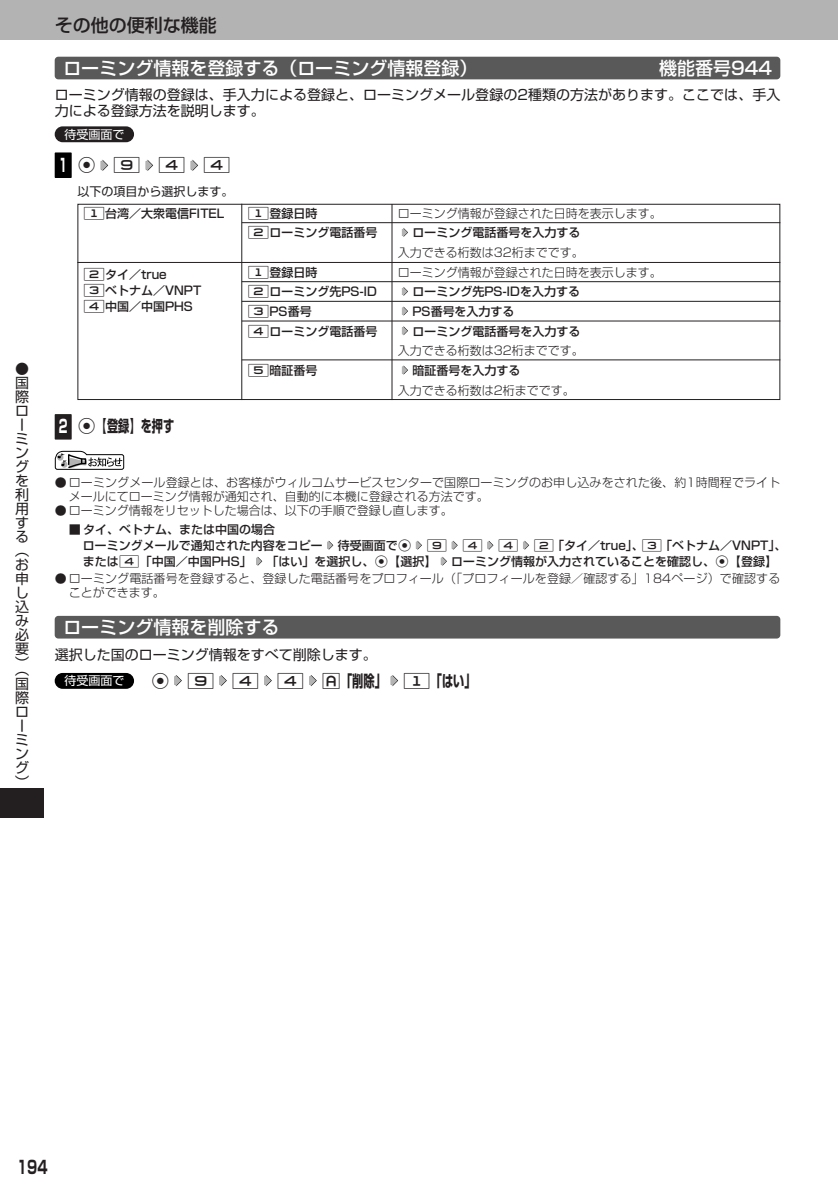
<style>
.page{position:relative;width:838px;height:1190px;background:#fff}
.page>*{position:absolute;margin:0;border:0;box-sizing:border-box;transform-origin:0 0}
.t1{font:500 18px "Shin Go";color:#fff}
.t2{font:500 18px "Shin Go";color:#231f20}
.t3{font:700 18px "Shin Go";color:#231f20;scale:.7 1}
.t4{font:700 16px "Shin Go";color:#231f20;scale:.7 1}
.t5{font:16px "T36";color:#231f20}
.t6{font:14px/14px "Shin Go";color:#231f20;text-align:justify}
.t7{font:300 12px/14px "Shin Go";color:#231f20}
.t8{font:500 12px/16px "Shin Go";color:#231f20}
.t9{font:12px/21.4px "Shin Go";color:#231f20;text-align:center}
.t10{font:12px "Shin Go";color:#fff}
.s1{font-family:"Shin Go";font-weight:700;font-size:18px;color:#fff}
.s2{font-family:"T36";font-size:12.6px}
.s3{font-weight:500}
.s4{font-family:"T36";font-weight:400;font-size:12.6px}
.s5{font-size:18px;color:#fff}
.s6{font-family:"T36";font-weight:400}
</style>
<div class="page">
<div style="left:0;top:0;width:838px;height:40px;background:#b3b3b3"></div>
<div style="left:0;top:788px;width:43px;height:30px;background:#231f20"></div>
<div style="left:55px;top:57px;width:725px;height:22px;background:#595959;border-radius:4px"></div>
<div style="left:55px;top:126px;width:79px;height:16px;background:#231f20;border-radius:8px"></div>
<svg style="left:190px;top:160px;width:8px;height:11px"></svg>
<svg style="left:145px;top:160px;width:8px;height:11px"></svg>
<svg style="left:100px;top:160px;width:8px;height:11px"></svg>
<div style="left:55px;top:152px;width:17px;height:26px;background:#000"></div>
<div style="left:55px;top:414px;width:17px;height:26px;background:#231f20"></div>
<div style="left:77px;top:204px;width:703px;height:196px;border:1px solid #231f20"></div>
<hr style="left:242px;top:222px;width:538px;height:1px;background:#231f20">
<hr style="left:77px;top:262px;width:703px;height:1px;background:#231f20">
<hr style="left:242px;top:281px;width:538px;height:1px;background:#231f20">
<hr style="left:242px;top:301px;width:538px;height:1px;background:#231f20">
<hr style="left:242px;top:321px;width:538px;height:1px;background:#231f20">
<hr style="left:242px;top:360px;width:538px;height:1px;background:#231f20">
<svg style="left:402px;top:366px;width:6px;height:9px"></svg>
<svg style="left:402px;top:326px;width:6px;height:9px"></svg>
<svg style="left:402px;top:307px;width:6px;height:9px"></svg>
<svg style="left:402px;top:287px;width:6px;height:9px"></svg>
<svg style="left:402px;top:228px;width:6px;height:9px"></svg>
<hr style="left:241px;top:204px;width:1px;height:196px;background:#231f20">
<hr style="left:392px;top:204px;width:1px;height:196px;background:#231f20">
<svg style="left:441px;top:557px;width:6px;height:9px"></svg>
<svg style="left:256px;top:557px;width:6px;height:9px"></svg>
<svg style="left:523px;top:541px;width:6px;height:9px"></svg>
<svg style="left:487px;top:541px;width:6px;height:9px"></svg>
<svg style="left:452px;top:541px;width:6px;height:9px"></svg>
<svg style="left:416px;top:541px;width:6px;height:9px"></svg>
<svg style="left:327px;top:541px;width:6px;height:9px"></svg>
<svg style="left:55px;top:451px;width:70px;height:19px"></svg>
<div style="left:55px;top:616px;width:725px;height:23px;background:#595959;border-radius:4px"></div>
<div style="left:55px;top:673px;width:79px;height:16px;background:#000;border-radius:8px"></div>
<svg style="left:390px;top:675px;width:8px;height:11px"></svg>
<svg style="left:309px;top:675px;width:8px;height:11px"></svg>
<svg style="left:264px;top:675px;width:8px;height:11px"></svg>
<svg style="left:219px;top:675px;width:8px;height:11px"></svg>
<svg style="left:174px;top:675px;width:8px;height:11px"></svg>
<h1 class="t2" style="left:55px;top:19px;width:164px">その他の便利な機能</h1>
<p class="t6" style="left:15px;top:364px;width:15px">●国際ローミングを利用する（お申し込み必要）</p>
<p class="t6" style="left:15px;top:665px;width:15px">（国際ローミング）</p>
<h1 class="t1" style="left:64px;top:61px;width:415px">ローミング情報を登録する（ローミング情報登録）</h1>
<h1 class="t1" style="left:659px;top:61px;width:114px">機能番号944</h1>
<p class="t6" style="left:55px;top:88px;width:727px;line-height:16px">ローミング情報の登録は、手入力による登録と、ローミングメール登録の2種類の方法があります。ここでは、手入力による登録方法を説明します。</p>
<p class="t10" style="left:64px;top:130px;width:61px">待受画面で</p>
<h2 class="t5" style="left:59px;top:156px;width:174px"><span class="s1">1</span>G944</h2>
<p class="t9" style="left:77px;top:182px;width:157px">以下の項目から選択します。<br><span class="s2">1</span><span class="s3">台湾／大衆電信FITEL</span></p>
<p class="t8" style="left:83px;top:268px;width:120px"><span class="s4">2</span>タイ／true<br><span class="s4">3</span>ベトナム／VNPT<br><span class="s4">4</span>中国／中国PHS</p>
<h2 class="t4" style="left:59px;top:420px;width:167px"><span class="s5">2</span> <span class="s6">G</span>【登録】を押す</h2>
<p class="t8" style="left:247px;top:206px;width:72px"><span class="s4">1</span>登録日時</p>
<p class="t7" style="left:398px;top:208px;width:265px">ローミング情報が登録された日時を表示します。</p>
<p class="t8" style="left:247px;top:226px;width:132px"><span class="s4">2</span>ローミング電話番号</p>
<p class="t8" style="left:412px;top:226px;width:169px">ローミング電話番号を入力する</p>
<p class="t7" style="left:398px;top:247px;width:188px">入力できる桁数は32桁までです。</p>
<p class="t8" style="left:247px;top:265px;width:72px"><span class="s4">1</span>登録日時</p>
<p class="t7" style="left:398px;top:267px;width:265px">ローミング情報が登録された日時を表示します。</p>
<p class="t8" style="left:247px;top:285px;width:131px"><span class="s4">2</span>ローミング先PS-ID</p>
<p class="t8" style="left:412px;top:285px;width:169px">ローミング先PS-IDを入力する</p>
<p class="t8" style="left:247px;top:305px;width:66px"><span class="s4">3</span>PS番号</p>
<p class="t8" style="left:412px;top:305px;width:104px">PS番号を入力する</p>
<p class="t8" style="left:247px;top:325px;width:132px"><span class="s4">4</span>ローミング電話番号</p>
<p class="t8" style="left:412px;top:325px;width:169px">ローミング電話番号を入力する</p>
<p class="t7" style="left:398px;top:345px;width:188px">入力できる桁数は32桁までです。</p>
<p class="t8" style="left:247px;top:364px;width:72px"><span class="s4">5</span>暗証番号</p>
<p class="t8" style="left:412px;top:364px;width:109px">暗証番号を入力する</p>
<p class="t7" style="left:398px;top:385px;width:179px">入力できる桁数は2桁までです。</p>
<p class="t7" style="left:69px;top:477px;width:713px;text-indent:-14px">● ローミングメール登録とは、お客様がウィルコムサービスセンターで国際ローミングのお申し込みをされた後、約1時間程でライトメールにてローミング情報が通知され、自動的に本機に登録される方法です。</p>
<p class="t7" style="left:55px;top:505px;width:400px">● ローミング情報をリセットした場合は、以下の手順で登録し直します。</p>
<p class="t8" style="left:83px;top:523px;width:705px;text-indent:-14px">■ タイ、ベトナム、または中国の場合<br>ローミングメールで通知された内容をコピー 待受画面で<span class="s6">G 9 4 4 2</span>「タイ／true」、<span class="s6">3</span>「ベトナム／VNPT」、または<span class="s6">4</span>「中国／中国PHS」 「はい」を選択し、<span class="s6">G</span>【選択】 ローミング情報が入力されていることを確認し、<span class="s6">G</span>【登録】</p>
<p class="t7" style="left:69px;top:573px;width:713px;text-indent:-14px">● ローミング電話番号を登録すると、登録した電話番号をプロフィール（「プロフィールを登録／確認する」184ページ）で確認することができます。</p>
<h1 class="t1" style="left:64px;top:620px;width:217px">ローミング情報を削除する</h1>
<p class="t10" style="left:64px;top:676px;width:61px">待受画面で</p>
<h2 class="t4" style="left:151px;top:674px;width:465px"><span class="s6">G 9 4 4 f</span>「削除」 <span class="s6">1</span>「はい」</h2>
<p class="t6" style="left:55px;top:649px;width:324px">選択した国のローミング情報をすべて削除します。</p>
<h1 class="t3" style="left:17px;top:1161px;width:45px">194</h1>
</div>
